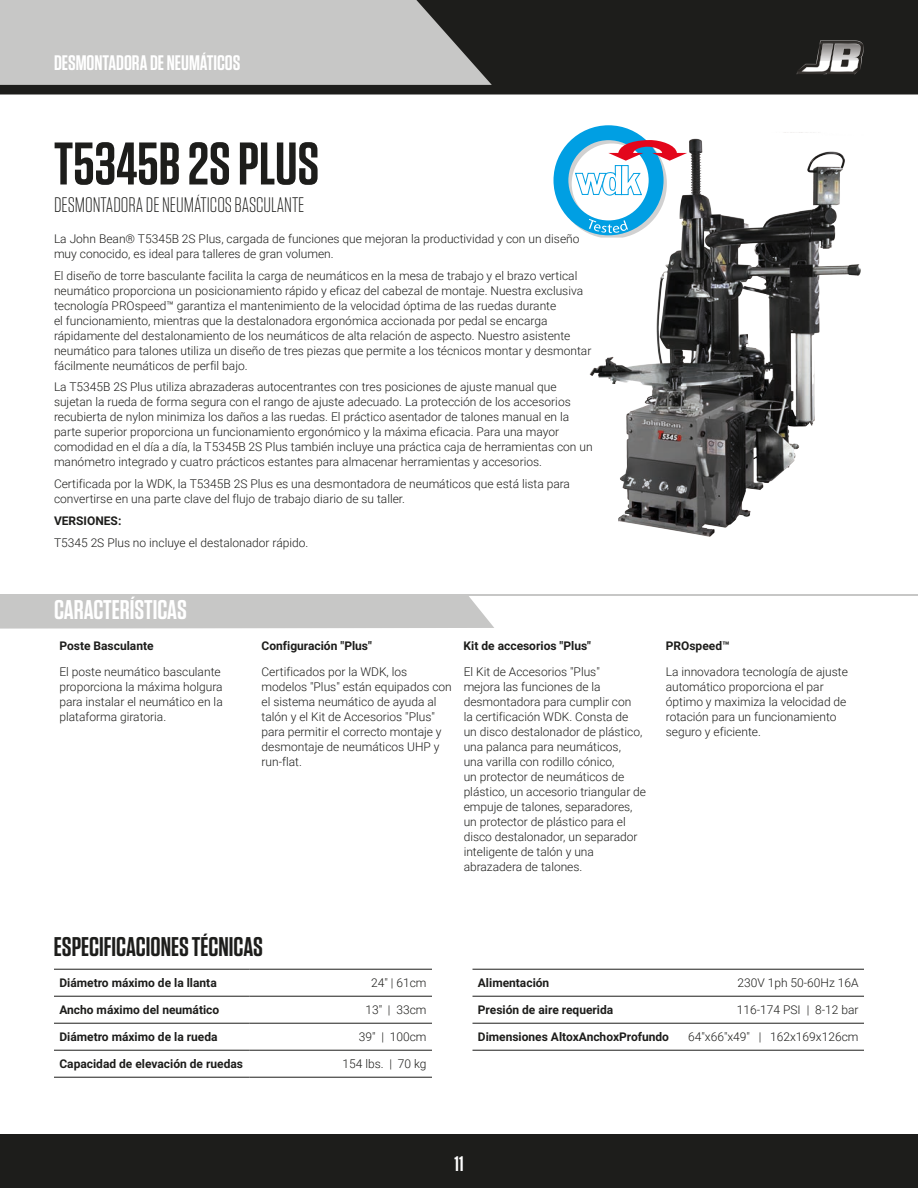
<style>
.page{position:relative;width:918px;height:1188px;background:#fff}
.page>*{position:absolute;margin:0;border:0;box-sizing:border-box;transform-origin:0 0}
.t1{font:600 60px "Tungsten";color:#1d1d1b}
.tech_specs_header{font:600 27px "Tungsten";color:#1d1d1b}
.key_features_header{font:600 27px "Tungsten";color:#fff}
.t2{font:300 21px "Tungsten";color:#1d1d1b}
.t3{font:600 21px "Tungsten";color:#fff}
.product_description{font:300 12px/15px "Roboto";color:#1d1d1b}
.tech_specs_col_1{font:700 12px "Roboto";color:#1d1d1b}
.tech_specs_col_2{font:300 12px "Roboto";color:#1d1d1b}
.feature_name{font:700 12px "Roboto";color:#1d1d1b}
.version_bold{font:700 12px "Roboto";color:#1d1d1b}
</style>
<div class="page">
<div style="left:0;top:1134px;width:918px;height:54px;background:#1d1d1b"></div>
<div style="left:0;top:0;width:918px;height:94px;background:#1d1d1b"></div>
<svg style="left:0;top:0;width:492px;height:85px;background:#b9b9b8"></svg>
<hr style="left:0;top:594px;width:918px;height:2px;background:#c7c7c6">
<div style="left:0;top:596px;width:494px;height:33px;background:#c7c7c6"></div>
<svg style="left:797px;top:40px;width:67px;height:34px"></svg>
<img style="left:589px;top:132px;width:272px;height:405px">
<svg style="left:554px;top:125px;width:132px;height:113px"></svg>
<hr style="left:54px;top:969px;width:196px;height:1px;background:#1d1d1b">
<hr style="left:54px;top:996px;width:196px;height:1px;background:#1d1d1b">
<hr style="left:54px;top:1023px;width:196px;height:1px;background:#1d1d1b">
<hr style="left:250px;top:1023px;width:182px;height:1px;background:#1d1d1b">
<hr style="left:54px;top:1050px;width:196px;height:1px;background:#1d1d1b">
<hr style="left:250px;top:1050px;width:182px;height:1px;background:#1d1d1b">
<hr style="left:54px;top:1077px;width:196px;height:1px;background:#1d1d1b">
<hr style="left:250px;top:1077px;width:182px;height:1px;background:#1d1d1b">
<hr style="left:250px;top:969px;width:182px;height:1px;background:#1d1d1b">
<hr style="left:250px;top:996px;width:182px;height:1px;background:#1d1d1b">
<hr style="left:472px;top:969px;width:203px;height:1px;background:#1d1d1b">
<hr style="left:472px;top:996px;width:203px;height:1px;background:#1d1d1b">
<hr style="left:472px;top:1023px;width:203px;height:1px;background:#1d1d1b">
<hr style="left:675px;top:1023px;width:189px;height:1px;background:#1d1d1b">
<hr style="left:472px;top:1050px;width:203px;height:1px;background:#1d1d1b">
<hr style="left:675px;top:1050px;width:189px;height:1px;background:#1d1d1b">
<hr style="left:675px;top:969px;width:189px;height:1px;background:#1d1d1b">
<hr style="left:675px;top:996px;width:189px;height:1px;background:#1d1d1b">
<h3 class="t3" style="left:54px;top:52px;width:188px">DESMONTADORA DE NEUMÁTICOS</h3>
<p class="t1" style="left:54px;top:132px;width:267px">T5345B 2S PLUS</p>
<p class="t2" style="left:54px;top:194px;width:252px">DESMONTADORA DE NEUMÁTICOS BASCULANTE</p>
<p class="product_description" style="left:54px;top:231px;width:527px">La John Bean® T5345B 2S Plus, cargada de funciones que mejoran la productividad y con un diseño muy conocido, es ideal para talleres de gran volumen.</p>
<p class="product_description" style="left:54px;top:267px;width:539px">El diseño de torre basculante facilita la carga de neumáticos en la mesa de trabajo y el brazo vertical neumático proporciona un posicionamiento rápido y eficaz del cabezal de montaje. Nuestra exclusiva tecnología PROspeed™ garantiza el mantenimiento de la velocidad óptima de las ruedas durante<br>el funcionamiento, mientras que la destalonadora ergonómica accionada por pedal se encarga rápidamente del destalonamiento de los neumáticos de alta relación de aspecto. Nuestro asistente neumático para talones utiliza un diseño de tres piezas que permite a los técnicos montar y desmontar fácilmente neumáticos de perfil bajo.</p>
<p class="product_description" style="left:54px;top:379px;width:540px">La T5345B 2S Plus utiliza abrazaderas autocentrantes con tres posiciones de ajuste manual que sujetan la rueda de forma segura con el rango de ajuste adecuado. La protección de los accesorios recubierta de nylon minimiza los daños a las ruedas. El práctico asentador de talones manual en la parte superior proporciona un funcionamiento ergonómico y la máxima eficacia. Para una mayor comodidad en el día a día, la T5345B 2S Plus también incluye una práctica caja de herramientas con un manómetro integrado y cuatro prácticos estantes para almacenar herramientas y accesorios.</p>
<p class="product_description" style="left:54px;top:476px;width:518px">Certificada por la WDK, la T5345B 2S Plus es una desmontadora de neumáticos que está lista para convertirse en una parte clave del flujo de trabajo diario de su taller.</p>
<p class="version_bold" style="left:54px;top:512px;width:69px">VERSIONES:</p>
<p class="product_description" style="left:54px;top:534px;width:256px">T5345 2S Plus no incluye el destalonador rápido.</p>
<p class="key_features_header" style="left:54px;top:596px;width:134px">CARACTERÍSTICAS</p>
<p class="feature_name" style="left:59px;top:638px;width:96px">Poste Basculante</p>
<p class="feature_name" style="left:262px;top:638px;width:112px">Configuración "Plus"</p>
<p class="feature_name" style="left:464px;top:638px;width:129px">Kit de accesorios "Plus"</p>
<p class="feature_name" style="left:666px;top:638px;width:65px">PROspeed™</p>
<p class="product_description" style="left:59px;top:664px;width:165px">El poste neumático basculante proporciona la máxima holgura para instalar el neumático en la plataforma giratoria.</p>
<p class="product_description" style="left:262px;top:664px;width:192px">Certificados por la WDK, los modelos "Plus" están equipados con el sistema neumático de ayuda al talón y el Kit de Accesorios "Plus" para permitir el correcto montaje y desmontaje de neumáticos UHP y run-flat.</p>
<p class="product_description" style="left:464px;top:664px;width:184px">El Kit de Accesorios "Plus"<br>mejora las funciones de la desmontadora para cumplir con<br>la certificación WDK. Consta de<br>un disco destalonador de plástico, una palanca para neumáticos,<br>una varilla con rodillo cónico,<br>un protector de neumáticos de plástico, un accesorio triangular de empuje de talones, separadores, un protector de plástico para el disco destalonador, un separador inteligente de talón y una abrazadera de talones.</p>
<p class="product_description" style="left:666px;top:664px;width:184px">La innovadora tecnología de ajuste automático proporciona el par óptimo y maximiza la velocidad de rotación para un funcionamiento seguro y eficiente.</p>
<p class="tech_specs_header" style="left:54px;top:932px;width:211px">ESPECIFICACIONES TÉCNICAS</p>
<p class="tech_specs_col_1" style="left:59px;top:975px;width:159px">Diámetro máximo de la llanta</p>
<p class="tech_specs_col_2" style="left:371px;top:975px;width:57px">24" | 61cm</p>
<p class="tech_specs_col_1" style="left:59px;top:1002px;width:161px">Ancho máximo del neumático</p>
<p class="tech_specs_col_2" style="left:365px;top:1002px;width:63px">13" | 33cm</p>
<p class="tech_specs_col_1" style="left:59px;top:1029px;width:160px">Diámetro máximo de la rueda</p>
<p class="tech_specs_col_2" style="left:359px;top:1029px;width:69px">39" | 100cm</p>
<p class="tech_specs_col_1" style="left:59px;top:1056px;width:185px">Capacidad de elevación de ruedas</p>
<p class="tech_specs_col_2" style="left:342px;top:1056px;width:86px">154 lbs. | 70 kg</p>
<p class="tech_specs_col_1" style="left:478px;top:975px;width:73px">Alimentación</p>
<p class="tech_specs_col_2" style="left:737px;top:975px;width:123px">230V 1ph 50-60Hz 16A</p>
<p class="tech_specs_col_1" style="left:478px;top:1002px;width:137px">Presión de aire requerida</p>
<p class="tech_specs_col_2" style="left:737px;top:1002px;width:123px">116-174 PSI | 8-12 bar</p>
<p class="tech_specs_col_1" style="left:478px;top:1029px;width:193px">Dimensiones AltoxAnchoxProfundo</p>
<p class="tech_specs_col_2" style="left:688px;top:1029px;width:172px">64"x66"x49" | 162x169x126cm</p>
<h3 class="t3" style="left:454px;top:1153px;width:11px">11</h3>
</div>
